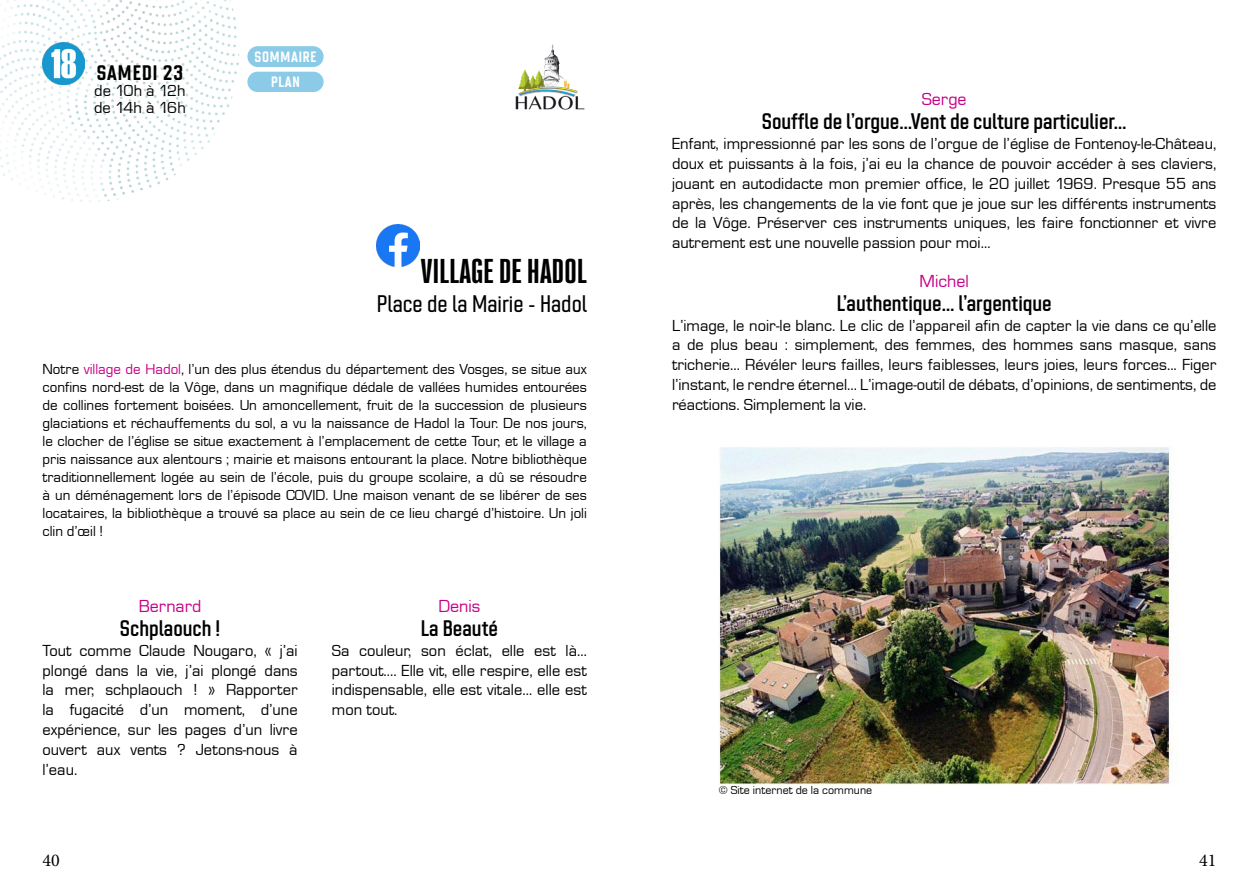
<style>
.page{position:relative;width:1259px;height:893px;background:#fff}
.page>*{position:absolute;margin:0;border:0;box-sizing:border-box;transform-origin:0 0}
.t1{font:900 30px "Bw Stretch DEMO";letter-spacing:.01em;color:#000}
.t2{font:500 24px "Chromoxome Pro";color:#000}
.t3{font:600 22.5px "Chromoxome Pro";color:#000}
.t4{font:700 21px "Chromoxome Pro";letter-spacing:.05em;color:#000}
.t5{font:18px "Eurostar";color:#c60086}
.t6{font:18px "Minion Pro";color:#000}
.t7{font:16.5px/19.8px "Eurostar";color:#000;text-align:justify}
.t8{font:15px/18px "Eurostar";color:#000;text-align:justify}
.t9{font:700 15px/25.8px "Chromoxome Pro";letter-spacing:.05em;color:#fff;text-align:center}
.t10{font:12px "Eurostar";color:#000}
.s1{color:#c60086}
</style>
<div class="page">
<img style="left:0;top:0;width:262px;height:202px">
<div style="left:247px;top:46px;width:77px;height:21px;background:#8bcbe7;border-radius:10px"></div>
<div style="left:247px;top:72px;width:76px;height:20px;background:#8bcbe7;border-radius:10px"></div>
<img style="left:515px;top:44px;width:70px;height:66px">
<img style="left:719px;top:447px;width:454px;height:337px">
<img style="left:43px;top:43px;width:42px;height:42px">
<img style="left:377px;top:225px;width:42px;height:42px">
<p class="t4" style="left:97px;top:60px;width:88px">SAMEDI 23</p>
<p class="t7" style="left:94px;top:82px;width:93px;line-height:16.5px">de 10h à 12h de 14h à 16h</p>
<p class="t9" style="left:255px;top:44px;width:63px">SOMMAIRE<br>PLAN</p>
<h1 class="t1" style="left:421px;top:252px;width:167px">VILLAGE DE HADOL</h1>
<h2 class="t2" style="left:377px;top:290px;width:212px">Place de la Mairie - Hadol</h2>
<p class="t8" style="left:43px;top:360px;width:546px">Notre <span class="s1">village de Hadol</span>, l’un des plus étendus du département des Vosges, se situe aux confins nord-est de la Vôge, dans un magnifique dédale de vallées humides entourées de collines fortement boisées. Un amoncellement, fruit de la succession de plusieurs glaciations et réchauffements du sol, a vu la naissance de Hadol la Tour. De nos jours, le clocher de l’église se situe exactement à l’emplacement de cette Tour, et le village a pris naissance aux alentours ; mairie et maisons entourant la place. Notre bibliothèque traditionnellement logée au sein de l’école, puis du groupe scolaire, a dû se résoudre à un déménagement lors de l’épisode COVID. Une maison venant de se libérer de ses locataires, la bibliothèque a trouvé sa place au sein de ce lieu chargé d’histoire. Un joli clin d’œil !</p>
<p class="t5" style="left:139px;top:595px;width:64px">Bernard</p>
<h3 class="t3" style="left:120px;top:615px;width:102px">Schplaouch !</h3>
<p class="t7" style="left:43px;top:640px;width:257px">Tout comme Claude Nougaro, « j’ai plongé dans la vie, j’ai plongé dans la mer, schplaouch ! » Rapporter la fugacité d’un moment, d’une expérience, sur les pages d’un livre ouvert aux vents ? Jetons-nous à l’eau.</p>
<p class="t5" style="left:438px;top:595px;width:43px">Denis</p>
<h3 class="t3" style="left:421px;top:615px;width:79px">La Beauté</h3>
<p class="t7" style="left:332px;top:640px;width:257px">Sa couleur, son éclat, elle est là… partout.... Elle vit, elle respire, elle est indispensable, elle est vitale… elle est mon tout.</p>
<p class="t5" style="left:922px;top:88px;width:46px">Serge</p>
<h3 class="t3" style="left:762px;top:109px;width:366px">Souffle de l’orgue…Vent de culture particulier…</h3>
<p class="t7" style="left:672px;top:133px;width:546px">Enfant, impressionné par les sons de l’orgue de l’église de Fontenoy-le-Château, doux et puissants à la fois, j’ai eu la chance de pouvoir accéder à ses claviers, jouant en autodidacte mon premier office, le 20 juillet 1969. Presque 55 ans après, les changements de la vie font que je joue sur les différents instruments de la Vôge. Préserver ces instruments uniques, les faire fonctionner et vivre autrement est une nouvelle passion pour moi…</p>
<p class="t5" style="left:919px;top:269px;width:51px">Michel</p>
<h3 class="t3" style="left:837px;top:290px;width:216px">L’authentique… l’argentique</h3>
<p class="t7" style="left:672px;top:315px;width:546px">L’image, le noir-le blanc. Le clic de l’appareil afin de capter la vie dans ce qu’elle a de plus beau : simplement, des femmes, des hommes sans masque, sans tricherie... Révéler leurs failles, leurs faiblesses, leurs joies, leurs forces... Figer l’instant, le rendre éternel... L’image-outil de débats, d’opinions, de sentiments, de réactions. Simplement la vie.</p>
<p class="t10" style="left:719px;top:782px;width:155px">© Site internet de la commune</p>
<p class="t6" style="left:43px;top:848px;width:19px">40</p>
<p class="t6" style="left:1199px;top:848px;width:19px">41</p>
</div>
